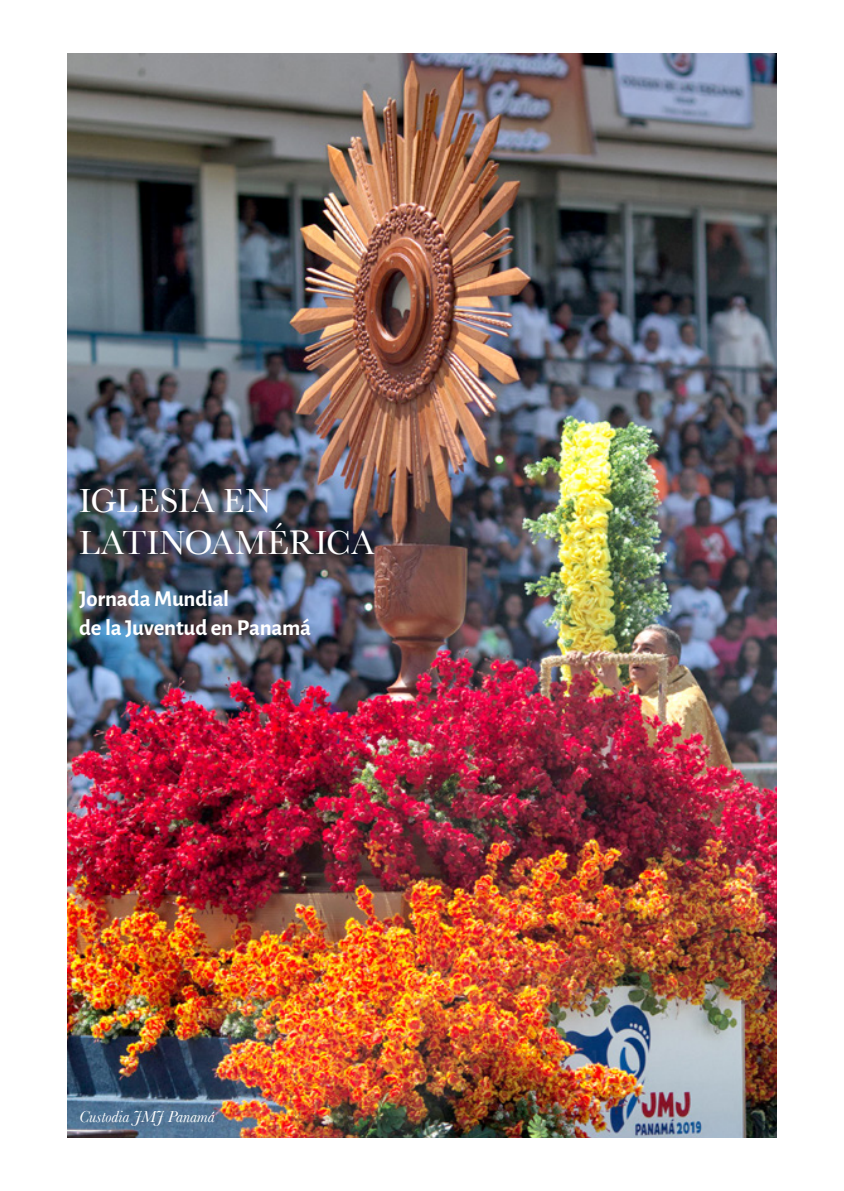
<style>
.page{position:relative;width:844px;height:1191px;background:#fff}
.page>*{position:absolute;margin:0;border:0;box-sizing:border-box;transform-origin:0 0}
.Título_notas_Baske{font:35px "Baskerville";letter-spacing:.015em;color:#fff}
.Título_Panorama_Al{font:700 22.75px "Alegreya Sans";letter-spacing:-.01em;color:#fff}
.Lectura_de_foto_Ba{font:italic 16.62px "Baskerville";color:#fff}
</style>
<div class="page">
<img style="left:67px;top:54px;width:709px;height:1083px">
<p class="Título_notas_Baske" style="left:79px;top:480px;width:193px">IGLESIA EN</p>
<p class="Título_notas_Baske" style="left:79px;top:522px;width:296px">LATINOAMÉRICA</p>
<p class="Título_Panorama_Al" style="left:79px;top:582px;width:152px">Jornada Mundial</p>
<p class="Título_Panorama_Al" style="left:79px;top:611px;width:233px">de la Juventud en Panamá</p>
<p class="Lectura_de_foto_Ba" style="left:79px;top:1106px;width:137px">Custodia JMJ Panamá</p>
</div>
